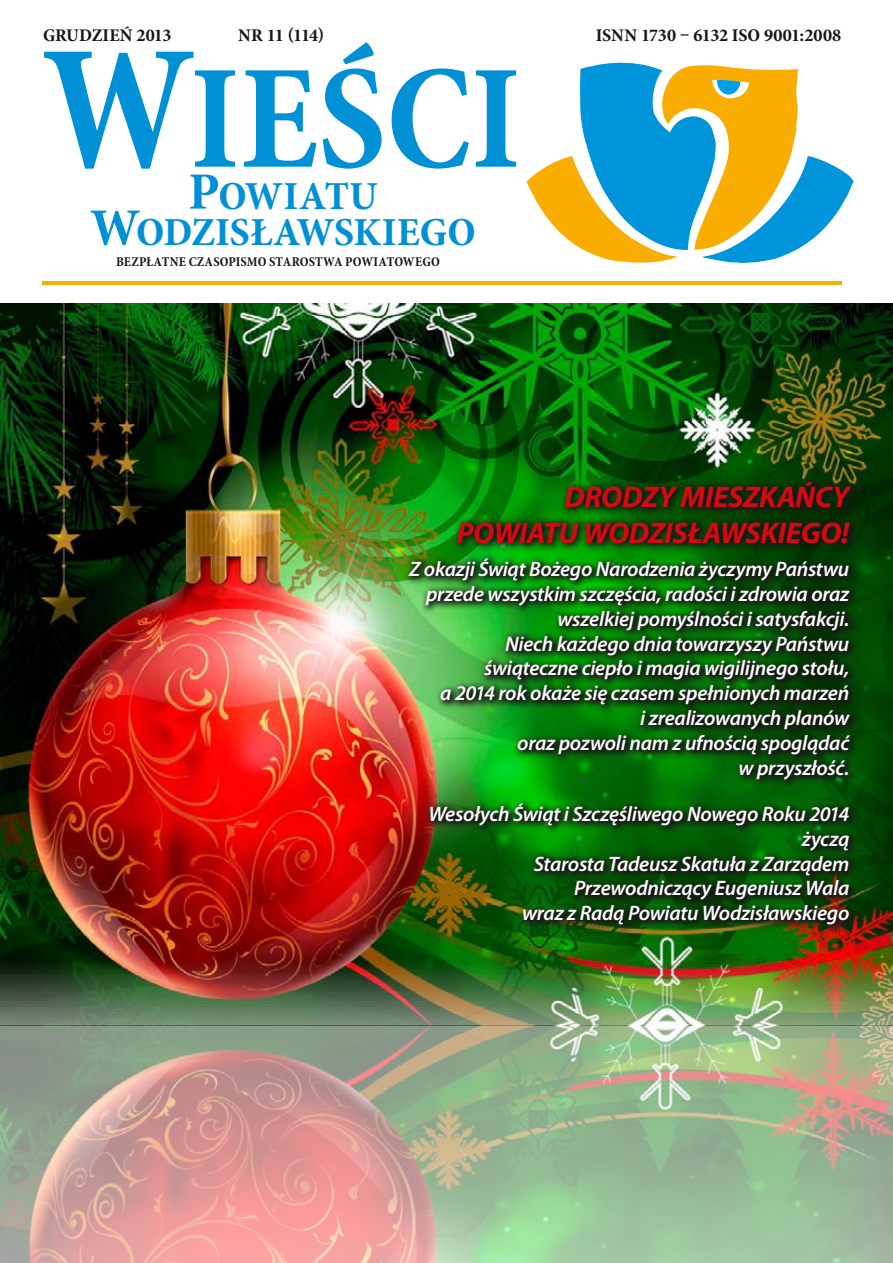
<style>
.page{position:relative;width:893px;height:1263px;background:#fff}
.page>*{position:absolute;margin:0;border:0;box-sizing:border-box;transform-origin:0 0}
.t1{font:700 condensed 150px "Minion Pro";color:#0090d6}
.t2{font:700 condensed 40.2px/36px "Minion Pro";color:#0090d6;text-align:center;scale:1.08 1}
.t3{font:italic 700 30px/35.4px "Myriad Pro";letter-spacing:-.015em;color:#d40a11;text-align:right}
.t4{font:italic 600 21px/24.9px "Myriad Pro";letter-spacing:-.015em;color:#fff;text-align:right}
.t5{font:700 condensed 18px "Minion Pro";letter-spacing:-.01em;color:#181716;scale:1.08 1}
.t6{font:700 condensed 13.5px "Minion Pro";letter-spacing:.01em;color:#181716}
.s1{font-size:179.1px}
.s2{font-size:52.95px}
</style>
<div class="page">
<svg style="left:527px;top:62px;width:327px;height:201px"></svg>
<hr style="left:43px;top:281px;width:799px;height:4px;background:#f9ad00">
<img style="left:0;top:303px;width:893px;height:960px">
<img style="left:401px;top:475px;width:492px;height:501px">
<p class="t5" style="left:43px;top:23px;width:33px">GRUDZIE</p>
<p class="t5" style="left:120px;top:23px;width:49px">Ń 2013</p>
<p class="t5" style="left:238px;top:23px;width:81px">NR 11 (114)</p>
<p class="t5" style="left:596px;top:23px;width:229px">ISNN 1730 – 6132 ISO 9001:2008</p>
<h1 class="t1" style="left:42px;top:15px;width:480px"><span class="s1">W</span>IEŚCI</h1>
<h2 class="t2" style="left:90px;top:178px;width:359px"><span class="s2">P</span>OWIATU<br><span class="s2">W</span>ODZISŁAWSKIEGO</h2>
<p class="t6" style="left:116px;top:252px;width:325px">BEZPŁATNE CZASOPISMO STAROSTWA POWIATOWEGO</p>
<h3 class="t3" style="left:457px;top:478px;width:394px">DRODZY MIESZKAŃCY<br>POWIATU WODZISŁAWSKIEGO!</h3>
<p class="t4" style="left:409px;top:556px;width:442px">Z okazji Świąt Bożego Narodzenia życzymy Państwu przede wszystkim szczęścia, radości i zdrowia oraz wszelkiej pomyślności i satysfakcji.<br>Niech każdego dnia towarzyszy Państwu świąteczne ciepło i magia wigilijnego stołu,<br>a 2014 rok okaże się czasem spełnionych marzeń<br>i zrealizowanych planów<br>oraz pozwoli nam z ufnością spoglądać<br>w przyszłość.</p>
<p class="t4" style="left:428px;top:801px;width:423px">Wesołych Świąt i Szczęśliwego Nowego Roku 2014 życzą<br>Starosta Tadeusz Skatuła z Zarządem<br>Przewodniczący Eugeniusz Wala<br>wraz z Radą Powiatu Wodzisławskiego</p>
</div>
